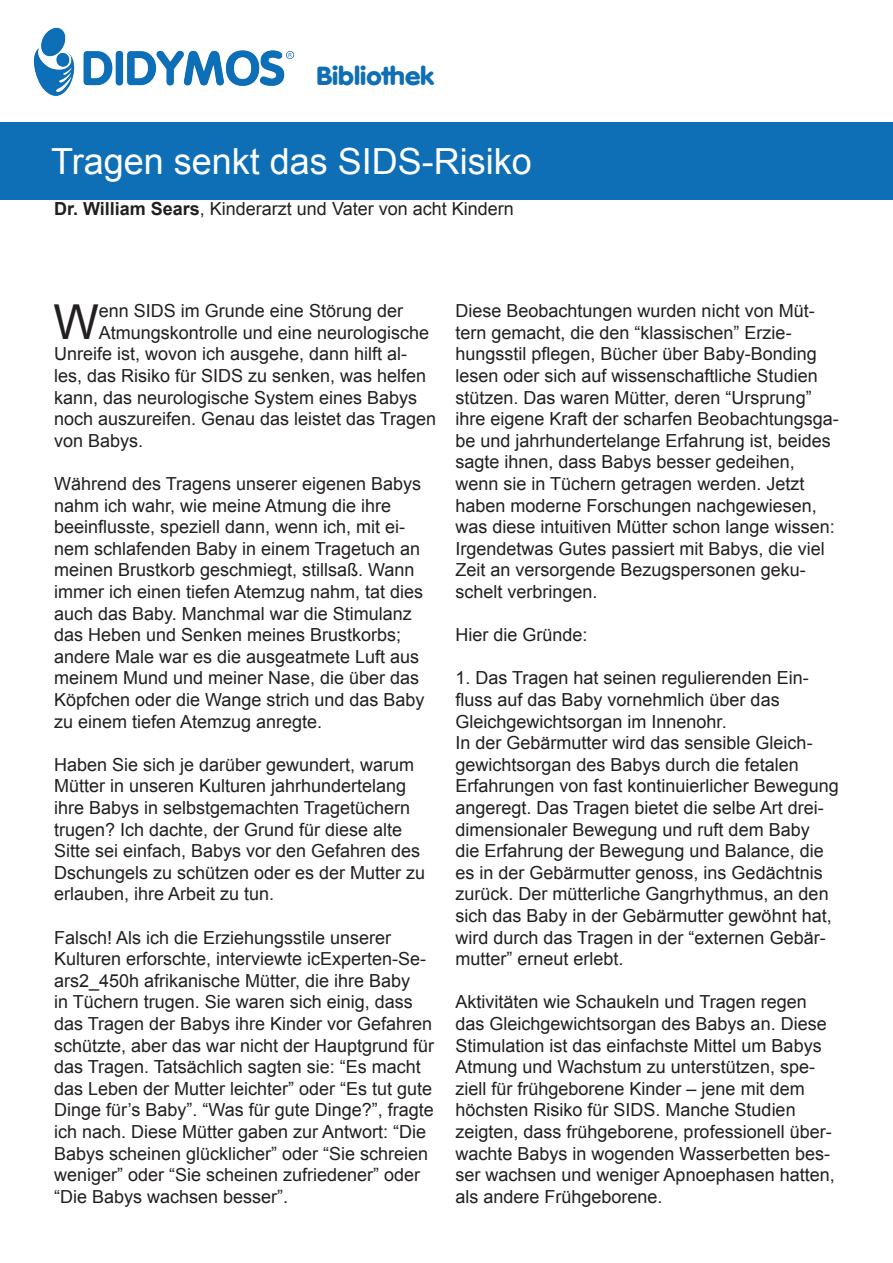
<style>
.page{position:relative;width:893px;height:1263px;background:#fff}
.page>*{position:absolute;margin:0;border:0;box-sizing:border-box;transform-origin:0 0}
.t1{font:48.15px "Arial";color:#231f20}
.t2{font:36px "Arial";color:#fff}
.t3{font:700 25.5px "Vogue";color:#0f6fb6;scale:1.08 1}
.t4{font:18px/21.6px "Arial";color:#231f20}
.s1{font-weight:700}
</style>
<div class="page">
<div style="left:0;top:122px;width:893px;height:77px;background:#0e6fb7"></div>
<img style="left:33px;top:27px;width:261px;height:69px">
<h3 class="t3" style="left:316px;top:61px;width:110px">Bibliothek</h3>
<h2 class="t2" style="left:51px;top:136px;width:482px">Tragen senkt das SIDS-Risiko</h2>
<p class="t4" style="left:54px;top:198px;width:461px"><span class="s1">Dr. William Sears</span>, Kinderarzt und Vater von acht Kindern</p>
<h1 class="t1" style="left:53px;top:289px;width:47px">W</h1>
<p class="t4" style="left:99px;top:300px;width:306px">enn SIDS im Grunde eine Störung der</p>
<p class="t4" style="left:99px;top:321px;width:332px">Atmungskontrolle und eine neurologische</p>
<p class="t4" style="left:54px;top:343px;width:355px">Unreife ist, wovon ich ausgehe, dann hilft al-</p>
<p class="t4" style="left:54px;top:365px;width:374px">les, das Risiko für SIDS zu senken, was helfen</p>
<p class="t4" style="left:54px;top:386px;width:365px">kann, das neurologische System eines Babys</p>
<p class="t4" style="left:54px;top:408px;width:384px">noch auszureifen. Genau das leistet das Tragen</p>
<p class="t4" style="left:54px;top:429px;width:91px">von Babys.</p>
<p class="t4" style="left:54px;top:473px;width:372px">Während des Tragens unserer eigenen Babys nahm ich wahr, wie meine Atmung die ihre beeinflusste, speziell dann, wenn ich, mit ei&shy;nem schlafenden Baby in einem Tragetuch an meinen Brustkorb geschmiegt, stillsaß. Wann immer ich einen tiefen Atemzug nahm, tat dies auch das Baby. Manchmal war die Stimulanz das Heben und Senken meines Brustkorbs; andere Male war es die ausgeatmete Luft aus meinem Mund und meiner Nase, die über das Köpfchen oder die Wange strich und das Baby zu einem tiefen Atemzug anregte.</p>
<p class="t4" style="left:54px;top:753px;width:373px">Haben Sie sich je darüber gewundert, warum Mütter in unseren Kulturen jahrhundertelang ihre Babys in selbstgemachten Tragetüchern trugen? Ich dachte, der Grund für diese alte Sitte sei einfach, Babys vor den Gefahren des Dschungels zu schützen oder es der Mutter zu erlauben, ihre Arbeit zu tun.</p>
<p class="t4" style="left:54px;top:926px;width:382px">Falsch! Als ich die Erziehungsstile unserer Kulturen erforschte, interviewte icExperten-Se&shy;ars2_450h afrikanische Mütter, die ihre Baby<br>in Tüchern trugen. Sie waren sich einig, dass das Tragen der Babys ihre Kinder vor Gefahren schützte, aber das war nicht der Hauptgrund für das Tragen. Tatsächlich sagten sie: “Es macht das Leben der Mutter leichter” oder “Es tut gute Dinge für’s Baby”. “Was für gute Dinge?”, fragte ich nach. Diese Mütter gaben zur Antwort: “Die Babys scheinen glücklicher” oder “Sie schreien weniger” oder “Sie scheinen zufriedener” oder “Die Babys wachsen besser”.</p>
<p class="t4" style="left:455px;top:300px;width:385px">Diese Beobachtungen wurden nicht von Müt&shy;tern gemacht, die den “klassischen” Erzie&shy;hungsstil pflegen, Bücher über Baby-Bonding lesen oder sich auf wissenschaftliche Studien stützen. Das waren Mütter, deren “Ursprung” ihre eigene Kraft der scharfen Beobachtungsga&shy;be und jahrhundertelange Erfahrung ist, beides sagte ihnen, dass Babys besser gedeihen, wenn sie in Tüchern getragen werden. Jetzt haben moderne Forschungen nachgewiesen, was diese intuitiven Mütter schon lange wissen:<br>Irgendetwas Gutes passiert mit Babys, die viel Zeit an versorgende Bezugspersonen geku&shy;schelt verbringen.</p>
<p class="t4" style="left:455px;top:624px;width:134px">Hier die Gründe:</p>
<p class="t4" style="left:455px;top:667px;width:385px">1. Das Tragen hat seinen regulierenden Ein&shy;fluss auf das Baby vornehmlich über das Gleichgewichtsorgan im Innenohr.<br>In der Gebärmutter wird das sensible Gleich&shy;gewichtsorgan des Babys durch die fetalen Erfahrungen von fast kontinuierlicher Bewegung angeregt. Das Tragen bietet die selbe Art drei&shy;dimensionaler Bewegung und ruft dem Baby<br>die Erfahrung der Bewegung und Balance, die es in der Gebärmutter genoss, ins Gedächtnis zurück. Der mütterliche Gangrhythmus, an den sich das Baby in der Gebärmutter gewöhnt hat, wird durch das Tragen in der “externen Gebär&shy;mutter” erneut erlebt.</p>
<p class="t4" style="left:455px;top:991px;width:381px">Aktivitäten wie Schaukeln und Tragen regen das Gleichgewichtsorgan des Babys an. Diese Stimulation ist das einfachste Mittel um Babys Atmung und Wachstum zu unterstützen, spe&shy;ziell für frühgeborene Kinder – jene mit dem höchsten Risiko für SIDS. Manche Studien zeigten, dass frühgeborene, professionell über&shy;wachte Babys in wogenden Wasserbetten bes&shy;ser wachsen und weniger Apnoephasen hatten, als andere Frühgeborene.</p>
</div>
